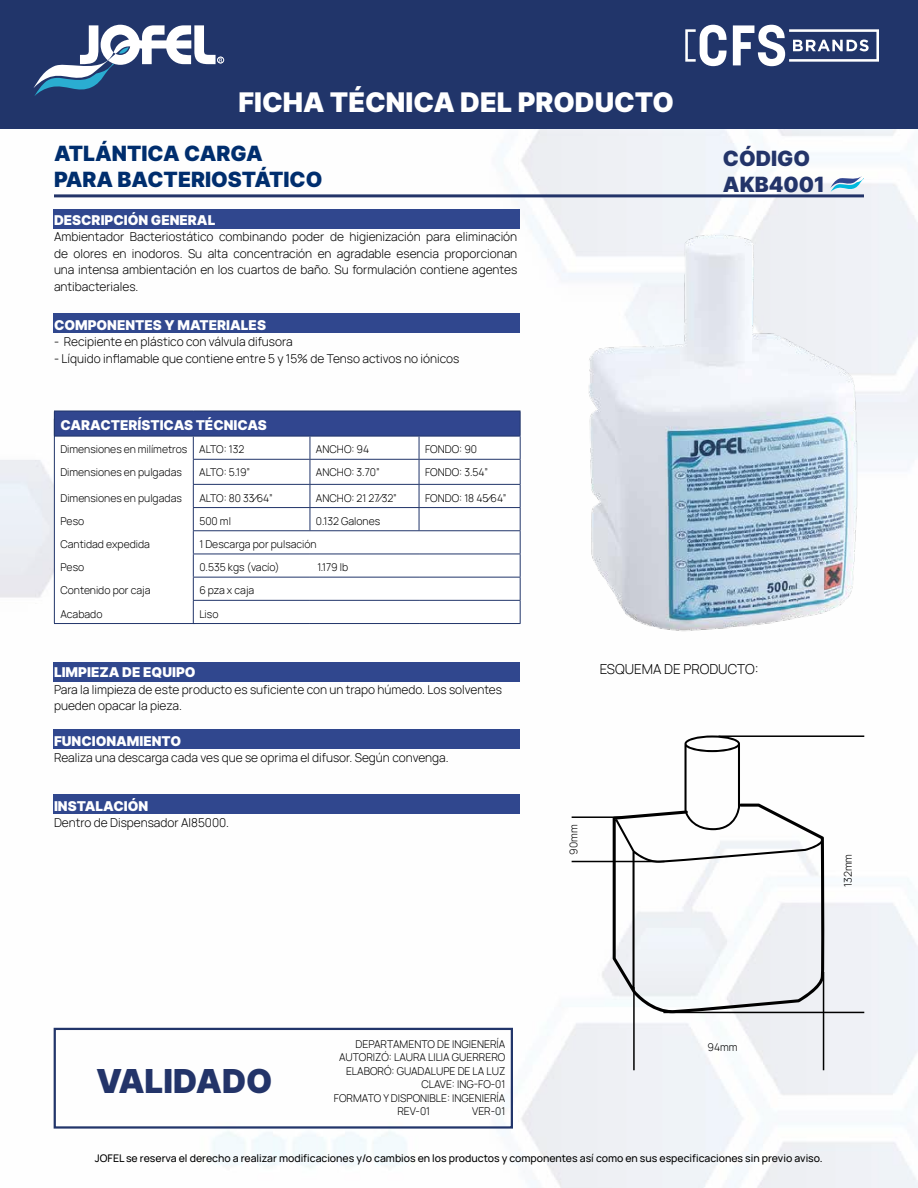
<style>
.page{position:relative;width:918px;height:1188px;background:#fff}
.page>*{position:absolute;margin:0;border:0;box-sizing:border-box;transform-origin:0 0}
.t1{font:33px "Inter";color:#233469}
.t2{font:27px "Inter";color:#fff}
.t3{font:21px/25.2px "Inter";color:#002e6e}
.t4{font:21px/25.2px "Inter";color:#233469}
.t5{font:13.5px "Inter";color:#fff}
.t6{font:300 13.5px "Manrope";color:#000}
.t7{font:300 12px/16.5px "Manrope";color:#000;text-align:justify}
.t8{font:300 10.5px "Manrope";color:#000}
.t9{font:10.5px "Manrope";color:#000}
</style>
<div class="page">
<img style="left:0;top:128px;width:918px;height:1060px">
<div style="left:0;top:0;width:918px;height:128px;background:#21356a"></div>
<svg style="left:33px;top:25px;width:189px;height:71px"></svg>
<svg style="left:733px;top:25px;width:146px;height:41px"></svg>
<svg style="left:685px;top:25px;width:42px;height:41px"></svg>
<div style="left:217px;top:57px;width:7px;height:6px;border:1px solid #fff;border-radius:50%"></div>
<div style="left:53px;top:730px;width:466px;height:19px;background:#30478e"></div>
<div style="left:53px;top:663px;width:466px;height:19px;background:#30478e"></div>
<div style="left:53px;top:313px;width:466px;height:19px;background:#30478e"></div>
<div style="left:53px;top:210px;width:466px;height:19px;background:#30478e"></div>
<svg style="left:830px;top:176px;width:34px;height:16px"></svg>
<hr style="left:54px;top:194px;width:810px;height:3px;background:#233469">
<div style="left:54px;top:411px;width:466px;height:25px;background:#31468f"></div>
<svg style="left:55px;top:437px;width:465px;height:186px"></svg>
<hr style="left:193px;top:459px;width:117px;height:1px;background:#21356a">
<hr style="left:310px;top:459px;width:109px;height:1px;background:#21356a">
<hr style="left:419px;top:459px;width:102px;height:1px;background:#21356a">
<hr style="left:193px;top:484px;width:117px;height:1px;background:#21356a">
<hr style="left:310px;top:484px;width:109px;height:1px;background:#21356a">
<hr style="left:419px;top:484px;width:102px;height:1px;background:#21356a">
<hr style="left:193px;top:507px;width:117px;height:1px;background:#21356a">
<hr style="left:310px;top:507px;width:109px;height:1px;background:#21356a">
<svg style="left:310px;top:437px;width:1px;height:93px"></svg>
<hr style="left:419px;top:507px;width:102px;height:1px;background:#21356a">
<svg style="left:419px;top:437px;width:1px;height:93px"></svg>
<hr style="left:193px;top:530px;width:117px;height:1px;background:#21356a">
<hr style="left:310px;top:530px;width:109px;height:1px;background:#21356a">
<hr style="left:419px;top:530px;width:102px;height:1px;background:#21356a">
<hr style="left:193px;top:554px;width:117px;height:1px;background:#21356a">
<hr style="left:310px;top:554px;width:109px;height:1px;background:#21356a">
<hr style="left:419px;top:554px;width:102px;height:1px;background:#21356a">
<hr style="left:193px;top:577px;width:117px;height:1px;background:#21356a">
<hr style="left:310px;top:577px;width:109px;height:1px;background:#21356a">
<hr style="left:419px;top:577px;width:102px;height:1px;background:#21356a">
<hr style="left:193px;top:600px;width:117px;height:1px;background:#21356a">
<svg style="left:193px;top:437px;width:1px;height:186px"></svg>
<hr style="left:310px;top:600px;width:109px;height:1px;background:#21356a">
<hr style="left:419px;top:600px;width:102px;height:1px;background:#21356a">
<hr style="left:193px;top:623px;width:117px;height:1px;background:#21356a">
<hr style="left:310px;top:623px;width:109px;height:1px;background:#21356a">
<hr style="left:419px;top:623px;width:102px;height:1px;background:#21356a">
<hr style="left:54px;top:411px;width:139px;height:1px;background:#21356a">
<hr style="left:193px;top:411px;width:117px;height:1px;background:#21356a">
<hr style="left:310px;top:411px;width:109px;height:1px;background:#21356a">
<hr style="left:419px;top:411px;width:102px;height:1px;background:#21356a">
<svg style="left:520px;top:411px;width:1px;height:212px"></svg>
<hr style="left:54px;top:436px;width:139px;height:1px;background:#21356a">
<hr style="left:193px;top:436px;width:117px;height:1px;background:#21356a">
<hr style="left:310px;top:436px;width:109px;height:1px;background:#21356a">
<hr style="left:419px;top:436px;width:102px;height:1px;background:#21356a">
<hr style="left:54px;top:623px;width:141px;height:1px;background:#21356a">
<hr style="left:54px;top:419px;width:1px;height:204px;background:#21356a">
<div style="left:54px;top:1028px;width:459px;height:101px;border:2px solid #22356a"></div>
<img style="left:579px;top:225px;width:283px;height:409px">
<hr style="left:572px;top:816px;width:49px;height:2px;background:#000">
<div style="left:53px;top:795px;width:466px;height:19px;background:#30478e"></div>
<hr style="left:633px;top:987px;width:2px;height:83px;background:#000">
<hr style="left:719px;top:735px;width:145px;height:2px;background:#000">
<svg style="left:613px;top:735px;width:212px;height:278px"></svg>
<hr style="left:663px;top:1012px;width:201px;height:1px;background:#000">
<hr style="left:823px;top:972px;width:1px;height:98px;background:#000">
<hr style="left:572px;top:861px;width:92px;height:1px;background:#000">
<h2 class="t2" style="left:238px;top:82px;width:437px">FICHA TÉCNICA DEL PRODUCTO</h2>
<h3 class="t3" style="left:54px;top:141px;width:270px">ATLÁNTICA CARGA<br>PARA BACTERIOSTÁTICO</h3>
<h3 class="t4" style="left:723px;top:146px;width:103px">CÓDIGO<br>AKB4001</h3>
<p class="t5" style="left:54px;top:210px;width:163px">DESCRIPCIÓN GENERAL</p>
<p class="t7" style="left:54px;top:228px;width:465px">Ambientador Bacteriostático combinando poder de higienización para eliminación de olores en inodoros. Su alta concentración en agradable esencia proporcionan una intensa ambientación en los cuartos de baño. Su formulación contiene agentes antibacteriales.</p>
<p class="t5" style="left:54px;top:315px;width:214px">COMPONENTES Y MATERIALES</p>
<p class="t7" style="left:54px;top:333px;width:240px">- Recipiente en plástico con válvula difusora</p>
<p class="t7" style="left:54px;top:350px;width:407px">- Líquido inflamable que contiene entre 5 y 15% de Tenso activos no iónicos</p>
<p class="t5" style="left:60px;top:415px;width:208px">CARACTERÍSTICAS TÉCNICAS</p>
<p class="t8" style="left:60px;top:442px;width:186px">Dimensiones en milímetros ALTO: 132</p>
<p class="t8" style="left:316px;top:442px;width:55px">ANCHO: 94</p>
<p class="t8" style="left:425px;top:442px;width:54px">FONDO: 90</p>
<p class="t8" style="left:60px;top:465px;width:123px">Dimensiones en pulgadas</p>
<p class="t8" style="left:199px;top:465px;width:52px">ALTO: 5.19”</p>
<p class="t8" style="left:316px;top:465px;width:65px">ANCHO: 3.70”</p>
<p class="t8" style="left:425px;top:465px;width:64px">FONDO: 3.54”</p>
<p class="t8" style="left:60px;top:490px;width:123px">Dimensiones en pulgadas</p>
<p class="t8" style="left:199px;top:490px;width:75px">ALTO: 80 33⁄64”</p>
<p class="t8" style="left:316px;top:490px;width:82px">ANCHO: 21 27⁄32”</p>
<p class="t8" style="left:425px;top:490px;width:83px">FONDO: 18 45⁄64”</p>
<p class="t8" style="left:60px;top:513px;width:25px">Peso</p>
<p class="t8" style="left:199px;top:513px;width:33px">500 ml</p>
<p class="t8" style="left:316px;top:513px;width:66px">0.132 Galones</p>
<p class="t8" style="left:60px;top:537px;width:91px">Cantidad expedida</p>
<p class="t8" style="left:199px;top:537px;width:119px">1 Descarga por pulsación</p>
<p class="t8" style="left:60px;top:560px;width:25px">Peso</p>
<p class="t8" style="left:199px;top:560px;width:82px">0.535 kgs (vacío)</p>
<p class="t8" style="left:317px;top:560px;width:32px">1.179 lb</p>
<p class="t8" style="left:60px;top:583px;width:92px">Contenido por caja</p>
<p class="t8" style="left:199px;top:583px;width:56px">6 pza x caja</p>
<p class="t8" style="left:60px;top:606px;width:44px">Acabado</p>
<p class="t8" style="left:199px;top:606px;width:21px">Liso</p>
<p class="t5" style="left:54px;top:663px;width:143px">LIMPIEZA DE EQUIPO</p>
<p class="t7" style="left:54px;top:681px;width:450px">Para la limpieza de este producto es suficiente con un trapo húmedo. Los solventes pueden opacar la pieza.</p>
<p class="t5" style="left:54px;top:731px;width:129px">FUNCIONAMIENTO</p>
<p class="t7" style="left:54px;top:749px;width:396px">Realiza una descarga cada ves que se oprima el difusor. Según convenga.</p>
<p class="t5" style="left:54px;top:796px;width:96px">INSTALACIÓN</p>
<p class="t7" style="left:54px;top:814px;width:177px">Dentro de Dispensador AI85000.</p>
<p class="t6" style="left:600px;top:660px;width:160px">ESQUEMA DE PRODUCTO:</p>
<p class="t8" style="left:566px;top:855px;width:32px;rotate:-90deg">90mm</p>
<p class="t8" style="left:840px;top:887px;width:34px;rotate:-90deg">132mm</p>
<h1 class="t1" style="left:96px;top:1057px;width:178px">VALIDADO</h1>
<p class="t8" style="left:355px;top:1036px;width:151px">DEPARTAMENTO DE INGIENERÍA</p>
<p class="t8" style="left:339px;top:1050px;width:168px">AUTORIZÓ: LAURA LILIA GUERRERO</p>
<p class="t8" style="left:346px;top:1063px;width:161px">ELABORÓ: GUADALUPE DE LA LUZ</p>
<p class="t8" style="left:421px;top:1077px;width:86px">CLAVE: ING-FO-01</p>
<p class="t8" style="left:334px;top:1090px;width:173px">FORMATO Y DISPONIBLE: INGENIERÍA</p>
<p class="t8" style="left:397px;top:1104px;width:34px">REV-01</p>
<p class="t8" style="left:472px;top:1104px;width:35px">VER-01</p>
<p class="t8" style="left:708px;top:1039px;width:32px">94mm</p>
<p class="t9" style="left:95px;top:1151px;width:729px">JOFEL se reserva el derecho a realizar modificaciones y/o cambios en los productos y componentes así como en sus especificaciones sin previo aviso.</p>
</div>
